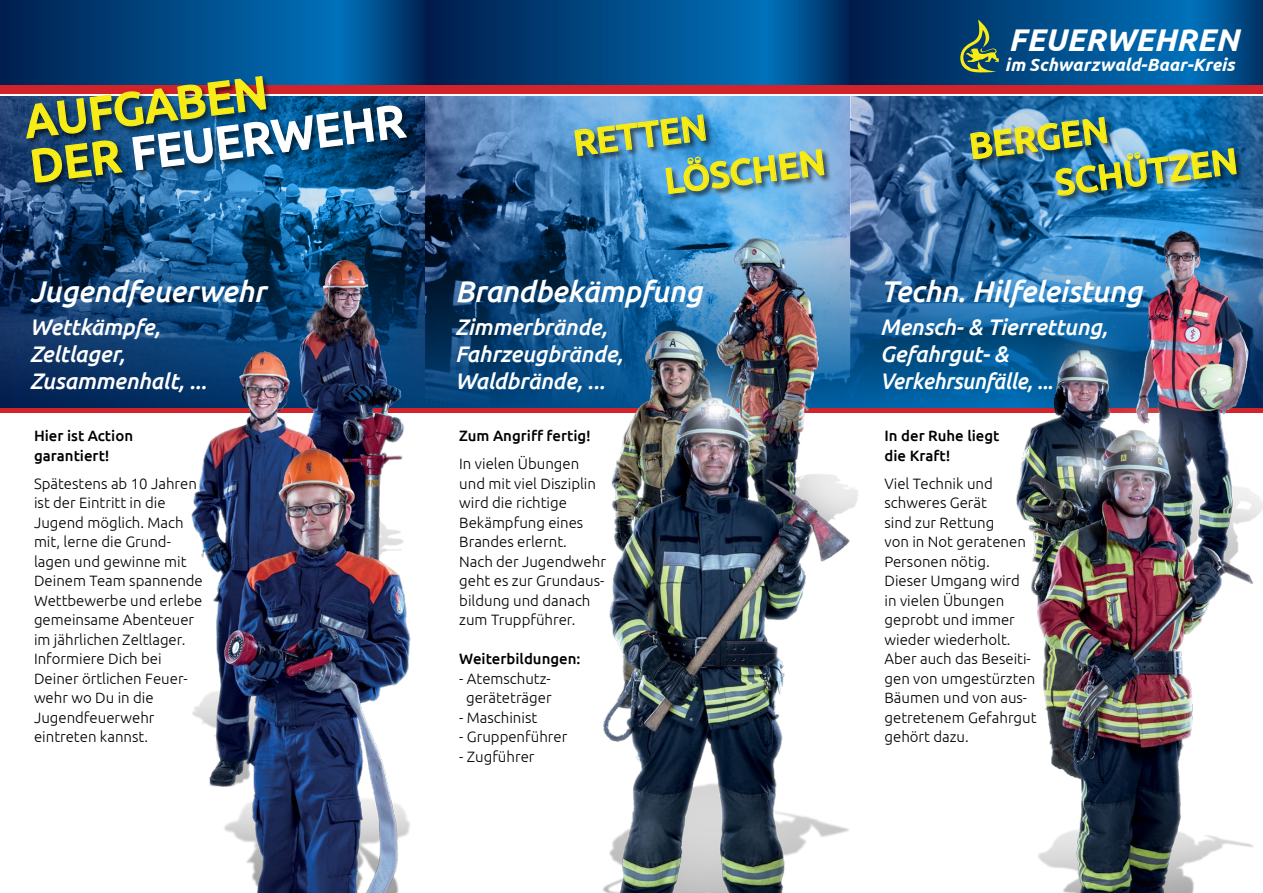
<style>
.page{position:relative;width:1263px;height:893px;background:#fff}
.page>*{position:absolute;margin:0;border:0;box-sizing:border-box;transform-origin:0 0}
.t1{font:500 46.5px/45px "Ubuntu";color:#f7ec16}
.t2{font:500 36px/48.9px "Ubuntu";color:#f7ec16}
.t3{font:italic 700 31.35px "Ubuntu";color:#fff}
.t4{font:italic 500 30px "Ubuntu";letter-spacing:-.01em;color:#fff}
.t5{font:italic 500 22.5px/27px "Ubuntu";letter-spacing:-.01em;color:#fff}
.t6{font:italic 700 17.7px "Ubuntu";color:#fff}
.t7{font:300 15px/19.5px "Ubuntu";color:#000}
.t8{font:500 15px/19.5px "Ubuntu";color:#000}
.s1{color:#fff}
</style>
<div class="page">
<svg style="left:425px;top:96px;width:425px;height:140px;background:#4a79aa"></svg>
<svg style="left:850px;top:96px;width:413px;height:140px;background:#2d679d"></svg>
<svg style="left:0;top:96px;width:425px;height:140px;background:#235b8c"></svg>
<svg style="left:0;top:236px;width:951px;height:172px;background:#0e3f70"></svg>
<svg style="left:425px;top:0;width:425px;height:85px;background:#004782"></svg>
<svg style="left:850px;top:0;width:413px;height:85px;background:#004985"></svg>
<svg style="left:0;top:0;width:425px;height:85px;background:#004884"></svg>
<div style="left:0;top:85px;width:1263px;height:9px;background:#d2232a"></div>
<hr style="left:0;top:408px;width:1263px;height:4px;background:#d2232a">
<svg style="left:960px;top:20px;width:39px;height:53px;background:#456d59"></svg>
<img style="left:547px;top:203px;width:325px;height:690px">
<img style="left:951px;top:222px;width:312px;height:671px">
<img style="left:156px;top:234px;width:277px;height:659px">
<div style="left:26px;top:76px;width:389px;height:115px;background:#000;opacity:.6"></div>
<img style="left:25px;top:75px;width:383px;height:108px">
<div style="left:665px;top:149px;width:168px;height:53px;background:#000;opacity:.6"></div>
<img style="left:574px;top:114px;width:251px;height:81px">
<div style="left:1055px;top:148px;width:190px;height:56px;background:#000;opacity:.6"></div>
<img style="left:969px;top:116px;width:268px;height:81px">
<h1 class="t1" style="left:22px;top:98px;width:379px;rotate:-7deg">AUFGABEN<br>DER <span class="s1">FEUERWEHR</span></h1>
<h3 class="t4" style="left:30px;top:273px;width:237px">Jugendfeuerwehr</h3>
<h3 class="t5" style="left:30px;top:313px;width:179px">Wettkämpfe,<br>Zeltlager,<br>Zusammenhalt, ...</h3>
<p class="t8" style="left:34px;top:425px;width:101px">Hier ist Action garantiert!</p>
<p class="t7" style="left:34px;top:473px;width:170px">Spätestens ab 10 Jahren ist der Eintritt in die<br>Jugend möglich. Mach mit, lerne die Grund-- lagen und gewinne mit<br>Deinem Team spannende<br>Wettbewerbe und erlebe gemeinsame Abenteuer im jährlichen Zeltlager.<br>Informiere Dich bei<br>Deiner örtlichen Feuer&shy;wehr wo Du in die<br>Jugendfeuerwehr eintreten kannst.</p>
<h3 class="t3" style="left:1008px;top:21px;width:232px">FEUERWEHREN</h3>
<p class="t6" style="left:1005px;top:54px;width:231px">im Schwarzwald-Baar-Kreis</p>
<h2 class="t2" style="left:656px;top:107px;width:163px;text-indent:-86px;rotate:-7deg">RETTEN<br>LÖSCHEN</h2>
<h2 class="t2" style="left:1047px;top:112px;width:185px;line-height:46.7px;text-indent:-81px;rotate:-7deg">BERGEN<br>SCHÜTZEN</h2>
<h3 class="t4" style="left:455px;top:273px;width:249px">Brandbekämpfung</h3>
<h3 class="t5" style="left:455px;top:313px;width:170px">Zimmerbrände,<br>Fahrzeugbrände,<br>Waldbrände, ...</h3>
<p class="t8" style="left:459px;top:425px;width:133px">Zum Angriff fertig!</p>
<p class="t7" style="left:459px;top:454px;width:148px">In vielen Übungen und mit viel Disziplin wird die richtige<br>Bekämpfung eines<br>Brandes erlernt.<br>Nach der Jugendwehr geht es zur Grundaus&shy;bildung und danach zum Truppführer.</p>
<p class="t8" style="left:459px;top:648px;width:123px">Weiterbildungen:</p>
<p class="t7" style="left:459px;top:668px;width:94px;text-align:center">- Atemschutz&shy;geräteträger</p>
<p class="t7" style="left:459px;top:707px;width:79px">- Maschinist</p>
<p class="t7" style="left:459px;top:727px;width:110px">- Gruppenführer</p>
<p class="t7" style="left:459px;top:746px;width:77px">- Zugführer</p>
<h3 class="t4" style="left:880px;top:273px;width:263px">Techn. Hilfeleistung</h3>
<h3 class="t5" style="left:880px;top:313px;width:229px">Mensch- &amp; Tierrettung,<br>Gefahrgut- &amp;<br>Verkehrsunfälle, ...</h3>
<p class="t8" style="left:884px;top:425px;width:117px">In der Ruhe liegt die Kraft!</p>
<p class="t7" style="left:884px;top:473px;width:154px">Viel Technik und schweres Gerät<br>sind zur Rettung<br>von in Not geratenen<br>Personen nötig.<br>Dieser Umgang wird<br>in vielen Übungen geprobt und immer wieder wiederholt.<br>Aber auch das Beseiti&shy;gen von umgestürzten<br>Bäumen und von aus&shy;getretenem Gefahrgut gehört dazu.</p>
</div>
